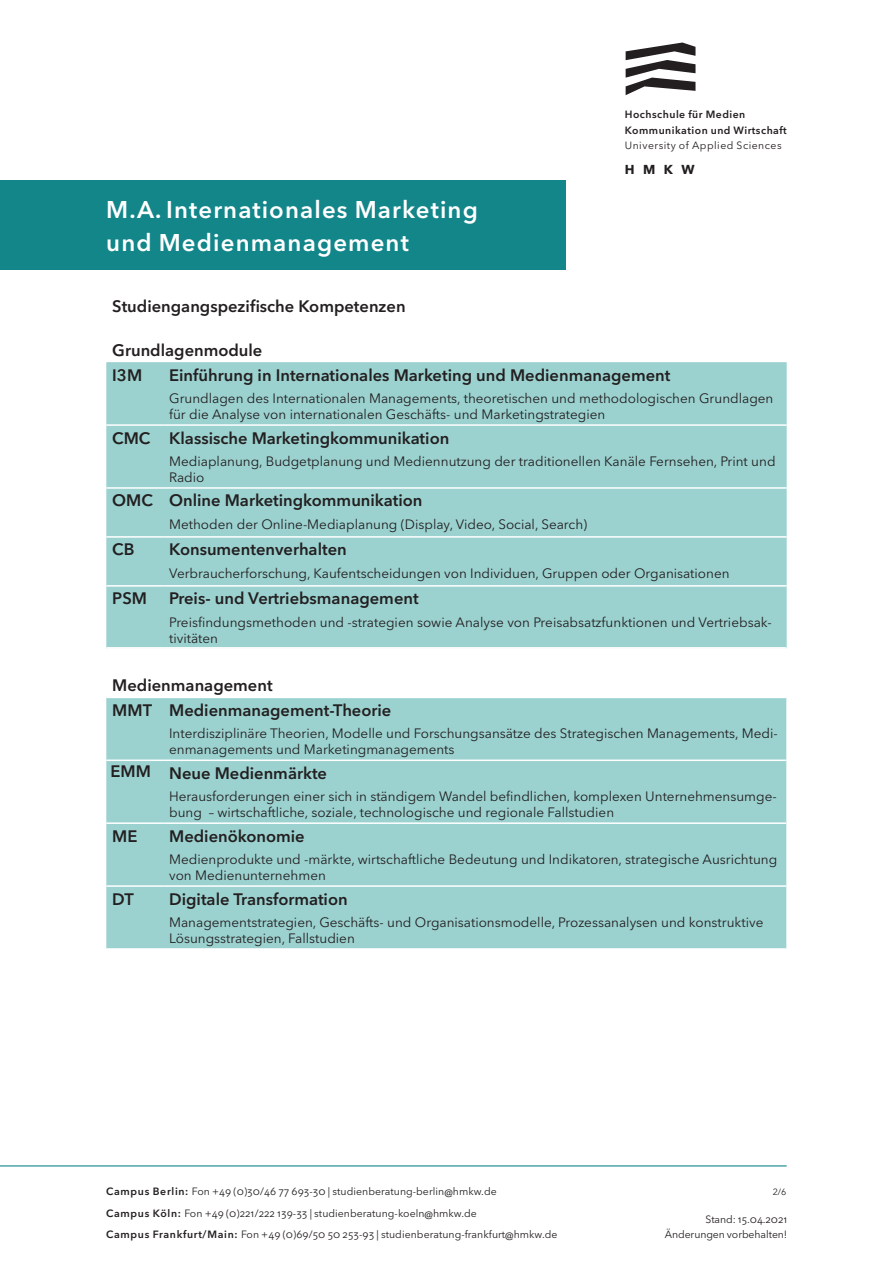
<style>
.page{position:relative;width:893px;height:1263px;background:#fff}
.page>*{position:absolute;margin:0;border:0;box-sizing:border-box;transform-origin:0 0}
.t1{font:600 24px/33px "Avenir Next LT Pro";letter-spacing:.045em;color:#fff}
.t2{font:600 16.5px/24.5px "Avenir Next LT Pro";color:#231f20}
.t3{font:13.5px/16.2px "Avenir Next LT Pro";color:#231f20}
.t4{font:700 12.9px "Avenir Next LT Pro";color:#231f20}
.t5{font:10.5px/21.5px "Avenir Next LT Pro";letter-spacing:.005em;color:#231f20;text-align:right}
.t6{font:600 10.5px/15.8px "Avenir Next LT Pro";letter-spacing:.045em;color:#231f20}
.t7{font:10.5px "Avenir Next LT Pro";letter-spacing:.045em;color:#231f20}
.t8{font:9px "Avenir Next LT Pro";color:#231f20}
.s1{font-weight:600}
</style>
<div class="page">
<svg style="left:626px;top:43px;width:69px;height:52px"></svg>
<hr style="left:0;top:1165px;width:787px;height:1px;background:#13868a">
<div style="left:0;top:181px;width:566px;height:89px;background:#13868a"></div>
<div style="left:106px;top:362px;width:681px;height:286px;background:#9bd2d0"></div>
<hr style="left:106px;top:424px;width:57px;height:2px;background:#fff">
<hr style="left:163px;top:424px;width:624px;height:2px;background:#fff">
<hr style="left:106px;top:487px;width:57px;height:2px;background:#fff">
<hr style="left:163px;top:487px;width:624px;height:2px;background:#fff">
<hr style="left:106px;top:536px;width:57px;height:2px;background:#fff">
<hr style="left:163px;top:536px;width:624px;height:2px;background:#fff">
<hr style="left:106px;top:585px;width:57px;height:2px;background:#fff">
<hr style="left:163px;top:585px;width:624px;height:2px;background:#fff">
<div style="left:106px;top:698px;width:680px;height:250px;background:#9bd2d0"></div>
<hr style="left:106px;top:759px;width:57px;height:2px;background:#fff">
<hr style="left:163px;top:759px;width:623px;height:2px;background:#fff">
<hr style="left:106px;top:822px;width:57px;height:2px;background:#fff">
<hr style="left:163px;top:822px;width:623px;height:2px;background:#fff">
<hr style="left:106px;top:885px;width:57px;height:2px;background:#fff">
<hr style="left:163px;top:885px;width:623px;height:2px;background:#fff">
<hr style="left:106px;top:647px;width:57px;height:2px;background:#fff">
<hr style="left:163px;top:647px;width:623px;height:2px;background:#fff">
<h1 class="t1" style="left:106px;top:193px;width:373px">M. A. Internationales Marketing und Medienmanagement</h1>
<p class="t6" style="left:625px;top:106px;width:164px">Hochschule für Medien<br>Kommunikation und Wirtschaft</p>
<p class="t7" style="left:625px;top:139px;width:158px">University of Applied Sciences</p>
<p class="t4" style="left:625px;top:162px;width:71px">HMKW</p>
<p class="t2" style="left:112px;top:294px;width:295px">Studiengangspezifische Kompetenzen</p>
<p class="t2" style="left:112px;top:338px;width:152px">Grundlagenmodule<br>I3M</p>
<p class="t2" style="left:169px;top:362px;width:503px">Einführung in Internationales Marketing und Medienmanagement</p>
<p class="t3" style="left:169px;top:390px;width:606px">Grundlagen des Internationalen Managements, theoretischen und methodologischen Grundlagen für die Analyse von internationalen Geschäfts- und Marketingstrategien</p>
<p class="t2" style="left:112px;top:425px;width:339px">CMC Klassische Marketingkommunikation</p>
<p class="t3" style="left:169px;top:453px;width:608px">Mediaplanung, Budgetplanung und Mediennutzung der traditionellen Kanäle Fernsehen, Print und<br>Radio</p>
<p class="t2" style="left:112px;top:488px;width:312px">OMC Online Marketingkommunikation</p>
<p class="t3" style="left:169px;top:516px;width:420px">Methoden der Online-Mediaplanung (Display, Video, Social, Search)</p>
<p class="t2" style="left:112px;top:537px;width:24px">CB</p>
<p class="t2" style="left:169px;top:537px;width:179px">Konsumentenverhalten</p>
<p class="t3" style="left:169px;top:565px;width:562px">Verbraucherforschung, Kaufentscheidungen von Individuen, Gruppen oder Organisationen</p>
<p class="t2" style="left:112px;top:586px;width:36px">PSM</p>
<p class="t2" style="left:169px;top:586px;width:251px">Preis- und Vertriebsmanagement</p>
<p class="t3" style="left:169px;top:614px;width:604px">Preisfindungsmethoden und -strategien sowie Analyse von Preisabsatzfunktionen und Vertriebsak&shy;tivitäten</p>
<p class="t2" style="left:112px;top:672px;width:281px;line-height:25px">Medienmanagement<br>MMT Medienmanagement-Theorie</p>
<p class="t3" style="left:169px;top:725px;width:610px">Interdisziplinäre Theorien, Modelle und Forschungsansätze des Strategischen Managements, Medi&shy;enmanagements und Marketingmanagements</p>
<p class="t2" style="left:111px;top:761px;width:218px">EMM Neue Medienmärkte</p>
<p class="t3" style="left:169px;top:788px;width:609px">Herausforderungen einer sich in ständigem Wandel befindlichen, komplexen Unternehmensumge&shy;bung – wirtschaftliche, soziale, technologische und regionale Fallstudien</p>
<p class="t2" style="left:112px;top:823px;width:27px">ME</p>
<p class="t2" style="left:169px;top:823px;width:137px">Medienökonomie</p>
<p class="t3" style="left:169px;top:851px;width:610px">Medienprodukte und -märkte, wirtschaftliche Bedeutung und Indikatoren, strategische Ausrichtung von Medienunternehmen</p>
<p class="t2" style="left:112px;top:886px;width:23px">DT</p>
<p class="t2" style="left:169px;top:886px;width:180px">Digitale Transformation</p>
<p class="t3" style="left:169px;top:914px;width:596px">Managementstrategien, Geschäfts- und Organisationsmodelle, Prozessanalysen und konstruktive<br>Lösungsstrategien, Fallstudien</p>
<p class="t5" style="left:106px;top:1181px;width:453px;text-align:left"><span class="s1">Campus Berlin:</span> Fon +49 (0)30/46 77 693-30 | studienberatung-berlin@hmkw.de<br><span class="s1">Campus Köln:</span> Fon +49 (0)221/222 139-33 | studienberatung-koeln@hmkw.de<br><span class="s1">Campus Frankfurt/Main:</span> Fon +49 (0)69/50 50 253-93 | studienberatung-frankfurt@hmkw.de</p>
<p class="t8" style="left:773px;top:1187px;width:15px">2/6</p>
<p class="t5" style="left:665px;top:1212px;width:124px;line-height:15px">Stand: 15.04.2021<br>Änderungen vorbehalten!</p>
</div>
